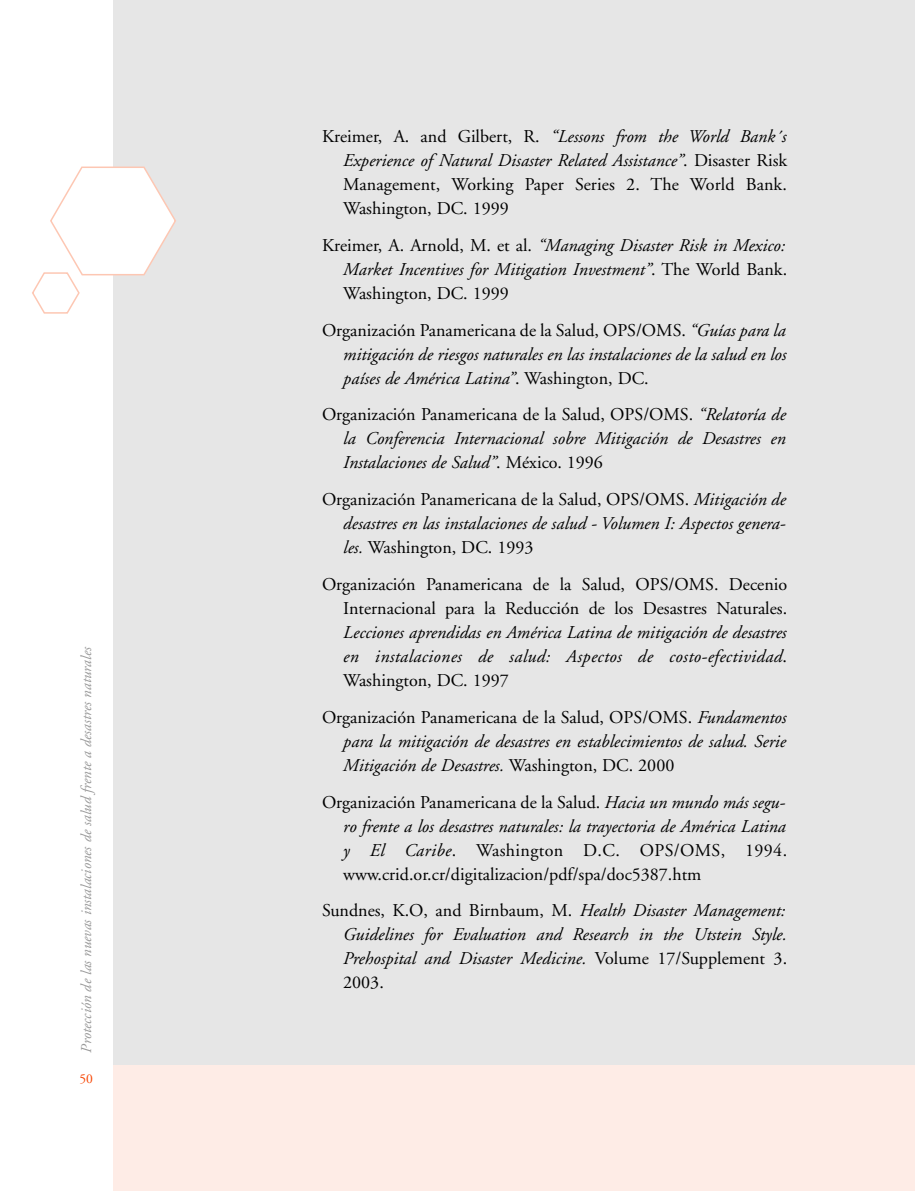
<style>
.page{position:relative;width:915px;height:1191px;background:#fff}
.page>*{position:absolute;margin:0;border:0;box-sizing:border-box;transform-origin:0 0}
.t1{font:italic 18px/24px "Adobe Garamond";color:#000;text-align:justify}
.t2{font:18px/24px "Adobe Garamond";color:#000;text-align:justify}
.t3{font:italic 15px "Adobe Garamond";color:#999}
.t4{font:13.5px "Adobe Garamond";color:#f74400}
.s1{font-style:italic}
.s2{font-style:normal}
</style>
<div class="page">
<div style="left:114px;top:0;width:800px;height:1191px;background:#e6e6e6"></div>
<div style="left:114px;top:1065px;width:800px;height:126px;background:#feece6"></div>
<svg style="left:32px;top:166px;width:144px;height:148px"></svg>
<p class="t3" style="left:80px;top:1052px;width:407px;rotate:-90deg">Protección de las nuevas instalaciones de salud frente a desastres naturales</p>
<p class="t4" style="left:79px;top:1073px;width:15px">50</p>
<p class="t2" style="left:343px;top:126px;width:445px;text-indent:-21px">Kreimer, A. and Gilbert, R. <span class="s1">“Lessons from the World Bank´s Experience of Natural Disaster Related Assistance”</span>. Disaster Risk Management, Working Paper Series 2. The World Bank.<br>Washington, DC. 1999</p>
<p class="t1" style="left:343px;top:235px;width:445px;text-indent:-21px"><span class="s2">Kreimer, A. Arnold, M. et al.</span> “Managing Disaster Risk in Mexico:<br>Market Incentives for Mitigation Investment”<span class="s2">. The World Bank.<br>Washington, DC. 1999</span></p>
<p class="t1" style="left:343px;top:320px;width:444px;text-indent:-21px"><span class="s2">Organización Panamericana de la Salud, OPS/OMS.</span> “Guías para la mitigación de riesgos naturales en las instalaciones de la salud en los países de América Latina”<span class="s2">. Washington, DC.</span></p>
<p class="t1" style="left:343px;top:404px;width:444px;text-indent:-21px"><span class="s2">Organización Panamericana de la Salud, OPS/OMS.</span> “Relatoría de la Conferencia Internacional sobre Mitigación de Desastres en Instalaciones de Salud”<span class="s2">. México. 1996</span></p>
<p class="t1" style="left:343px;top:489px;width:444px;text-indent:-21px"><span class="s2">Organización Panamericana de la Salud, OPS/OMS.</span> Mitigación de desastres en las instalaciones de salud - Volumen I: Aspectos genera&shy;les. <span class="s2">Washington, DC. 1993</span></p>
<p class="t2" style="left:322px;top:574px;width:466px;text-align:right">Organización Panamericana de la Salud, OPS/OMS. Decenio<br>Internacional para la Reducción de los Desastres Naturales.</p>
<p class="t1" style="left:343px;top:622px;width:445px">Lecciones aprendidas en América Latina de mitigación de desastres en instalaciones de salud: Aspectos de costo-efectividad<span class="s2">.<br>Washington, DC. 1997</span></p>
<p class="t1" style="left:343px;top:707px;width:444px;text-indent:-21px"><span class="s2">Organización Panamericana de la Salud, OPS/OMS.</span> Fundamentos para la mitigación de desastres en establecimientos de salud. Serie Mitigación de Desastres. <span class="s2">Washington, DC. 2000</span></p>
<p class="t2" style="left:343px;top:791px;width:445px;text-indent:-21px">Organización Panamericana de la Salud. <span class="s1">Hacia un mundo más segu&shy;ro frente a los desastres naturales: la trayectoria de América Latina y El Caribe</span>. Washington D.C. OPS/OMS, 1994. www.crid.or.cr/digitalizacion/pdf/spa/doc5387.htm</p>
<p class="t1" style="left:343px;top:900px;width:445px;text-indent:-21px"><span class="s2">Sundnes, K.O, and Birnbaum, M.</span> Health Disaster Management:<br>Guidelines for Evaluation and Research in the Utstein Style.<br>Prehospital and Disaster Medicine. <span class="s2">Volume 17/Supplement 3.<br>2003.</span></p>
</div>
